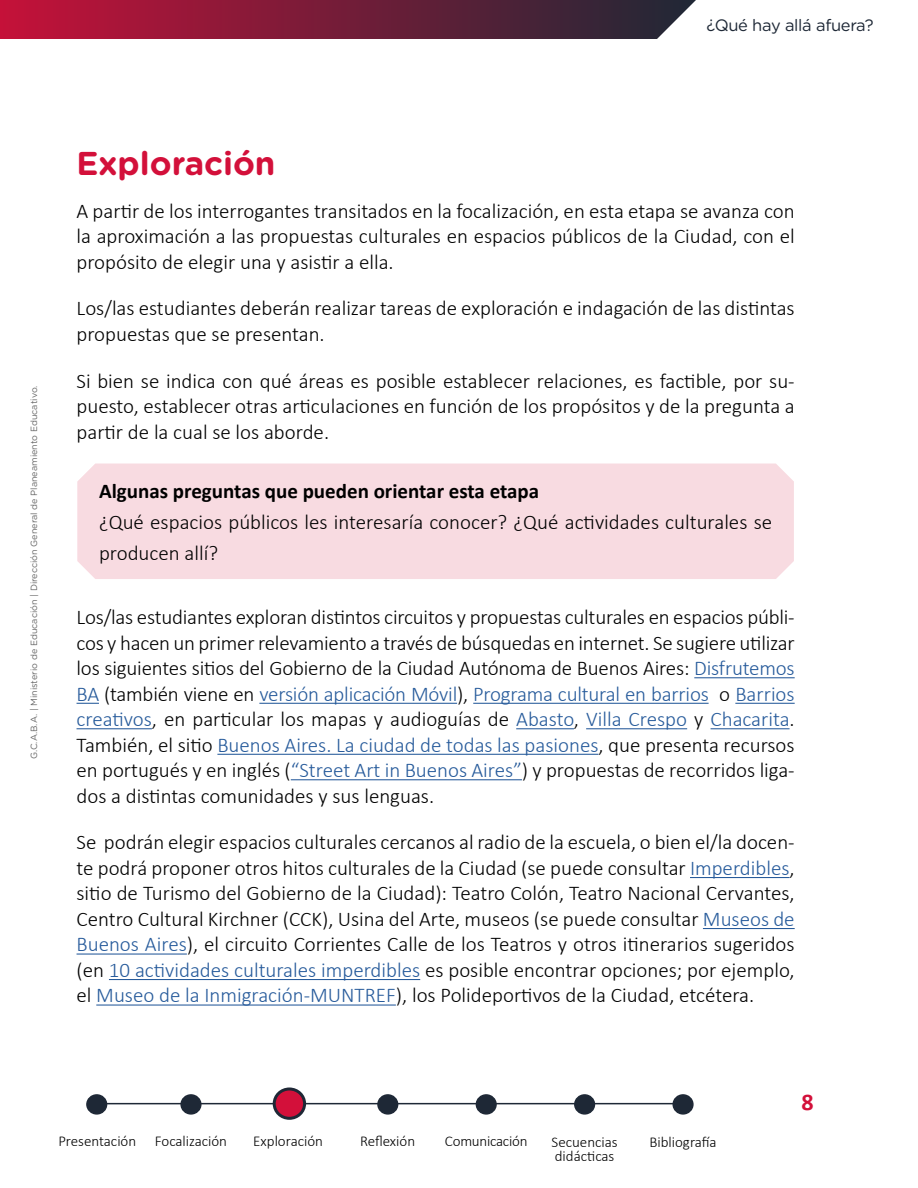
<style>
.page{position:relative;width:918px;height:1188px;background:#fff}
.page>*{position:absolute;margin:0;border:0;box-sizing:border-box;transform-origin:0 0}
.t1{font:700 33px "Gotham Rounded";color:#d3103a}
.t2{font:700 24px "Calibri";color:#d3103a}
.t3{font:300 21px/25.5px "Calibri";color:#000;text-align:justify}
.t4{font:700 21px "Calibri";color:#000}
.t5{font:16.5px "Gotham Rounded";letter-spacing:-.02em;color:#1e2836}
.t6{font:300 15px/14.5px "Calibri";color:#000}
.t7{font:9px "Gotham Rounded";color:#666}
.s1{color:#275b9b}
</style>
<div class="page">
<div style="left:77px;top:464px;width:717px;height:115px;background:#f8dbe1"></div>
<svg style="left:0;top:0;width:696px;height:39px;background:#78213c"></svg>
<hr style="left:694px;top:677px;width:101px;height:1px;background:#275b9b">
<svg style="left:77px;top:703px;width:22px;height:1px"></svg>
<hr style="left:259px;top:703px;width:198px;height:1px;background:#275b9b">
<hr style="left:473px;top:703px;width:236px;height:1px;background:#275b9b">
<hr style="left:735px;top:703px;width:60px;height:1px;background:#275b9b">
<hr style="left:77px;top:728px;width:75px;height:1px;background:#275b9b">
<hr style="left:516px;top:728px;width:58px;height:1px;background:#275b9b">
<hr style="left:586px;top:728px;width:101px;height:1px;background:#275b9b">
<hr style="left:711px;top:728px;width:79px;height:1px;background:#275b9b">
<hr style="left:217px;top:754px;width:381px;height:1px;background:#275b9b">
<hr style="left:291px;top:779px;width:231px;height:1px;background:#275b9b">
<hr style="left:690px;top:877px;width:100px;height:1px;background:#275b9b">
<hr style="left:703px;top:928px;width:92px;height:1px;background:#275b9b">
<hr style="left:77px;top:954px;width:110px;height:1px;background:#275b9b">
<hr style="left:109px;top:979px;width:311px;height:1px;background:#275b9b">
<hr style="left:96px;top:1005px;width:300px;height:1px;background:#275b9b">
<hr style="left:97px;top:1103px;width:586px;height:1px;background:#1e2836">
<div style="left:181px;top:1095px;width:20px;height:19px;background:#1e2836;border-radius:50%"></div>
<div style="left:180px;top:1094px;width:22px;height:21px;border:2px solid #1e2836;border-radius:50%"></div>
<div style="left:378px;top:1095px;width:20px;height:19px;background:#1e2836;border-radius:50%"></div>
<div style="left:377px;top:1094px;width:21px;height:21px;border:2px solid #1e2836;border-radius:50%"></div>
<div style="left:476px;top:1095px;width:20px;height:19px;background:#1e2836;border-radius:50%"></div>
<div style="left:476px;top:1094px;width:21px;height:21px;border:2px solid #1e2836;border-radius:50%"></div>
<div style="left:575px;top:1095px;width:19px;height:19px;background:#1e2836;border-radius:50%"></div>
<div style="left:574px;top:1094px;width:21px;height:21px;border:2px solid #1e2836;border-radius:50%"></div>
<div style="left:673px;top:1095px;width:20px;height:19px;background:#1e2836;border-radius:50%"></div>
<div style="left:672px;top:1094px;width:22px;height:21px;border:2px solid #1e2836;border-radius:50%"></div>
<div style="left:274px;top:1089px;width:31px;height:29px;background:#d3103a;border-radius:50%"></div>
<div style="left:273px;top:1088px;width:33px;height:32px;border:3px solid #1e2836;border-radius:50%"></div>
<div style="left:87px;top:1095px;width:20px;height:19px;background:#1e2836;border-radius:50%"></div>
<div style="left:86px;top:1094px;width:21px;height:21px;border:2px solid #1e2836;border-radius:50%"></div>
<p class="t5" style="left:706px;top:14px;width:169px">¿Qué hay allá afuera?</p>
<p class="t7" style="left:28px;top:759px;width:375px;rotate:-90deg">G.C.A.B.A. | Ministerio de Educación | Dirección General de Planeamiento Educativo.</p>
<h1 class="t1" style="left:77px;top:139px;width:200px">Exploración</h1>
<p class="t3" style="left:77px;top:198px;width:720px">A partir de los interrogantes transitados en la focalización, en esta etapa se avanza con la aproximación a las propuestas culturales en espacios públicos de la Ciudad, con el propósito de elegir una y asistir a ella.</p>
<p class="t3" style="left:77px;top:296px;width:720px">Los/las estudiantes deberán realizar tareas de exploración e indagación de las distintas propuestas que se presentan.</p>
<p class="t3" style="left:77px;top:368px;width:720px">Si bien se indica con qué áreas es posible establecer relaciones, es factible, por su&shy;puesto, establecer otras articulaciones en función de los propósitos y de la pregunta a partir de la cual se los aborde.</p>
<p class="t4" style="left:99px;top:476px;width:442px">Algunas preguntas que pueden orientar esta etapa</p>
<p class="t3" style="left:99px;top:507px;width:675px;line-height:30.6px">¿Qué espacios públicos les interesaría conocer? ¿Qué actividades culturales se producen allí?</p>
<p class="t3" style="left:77px;top:604px;width:720px">Los/las estudiantes exploran distintos circuitos y propuestas culturales en espacios públi&shy;cos y hacen un primer relevamiento a través de búsquedas en internet. Se sugiere utilizar los siguientes sitios del Gobierno de la Ciudad Autónoma de Buenos Aires: <span class="s1">Disfrutemos BA</span> (también viene en <span class="s1">versión aplicación Móvil</span>), <span class="s1">Programa cultural en barrios</span> o <span class="s1">Barrios creativos</span>, en particular los mapas y audioguías de <span class="s1">Abasto</span>, <span class="s1">Villa Crespo</span> y <span class="s1">Chacarita</span>.<br>También, el sitio <span class="s1">Buenos Aires. La ciudad de todas las pasiones</span>, que presenta recursos en portugués y en inglés (<span class="s1">“Street Art in Buenos Aires”</span>) y propuestas de recorridos liga&shy;dos a distintas comunidades y sus lenguas.</p>
<p class="t3" style="left:77px;top:829px;width:720px">Se podrán elegir espacios culturales cercanos al radio de la escuela, o bien el/la docen&shy;te podrá proponer otros hitos culturales de la Ciudad (se puede consultar <span class="s1">Imperdibles</span>, sitio de Turismo del Gobierno de la Ciudad): Teatro Colón, Teatro Nacional Cervantes, Centro Cultural Kirchner (CCK), Usina del Arte, museos (se puede consultar <span class="s1">Museos de Buenos Aires</span>), el circuito Corrientes Calle de los Teatros y otros itinerarios sugeridos (en <span class="s1">10 actividades culturales imperdibles</span> es posible encontrar opciones; por ejemplo, el <span class="s1">Museo de la Inmigración-MUNTREF</span>), los Polideportivos de la Ciudad, etcétera.</p>
<p class="t6" style="left:58px;top:1134px;width:79px">Presentación</p>
<p class="t6" style="left:649px;top:1135px;width:69px">Bibliografía</p>
<p class="t6" style="left:155px;top:1134px;width:74px">Focalización</p>
<p class="t6" style="left:253px;top:1134px;width:71px">Exploración</p>
<p class="t6" style="left:360px;top:1134px;width:57px">Reflexión</p>
<p class="t6" style="left:445px;top:1134px;width:84px">Comunicación</p>
<p class="t6" style="left:552px;top:1135px;width:68px">Secuencias didácticas</p>
<p class="t2" style="left:802px;top:1085px;width:14px">8</p>
</div>
